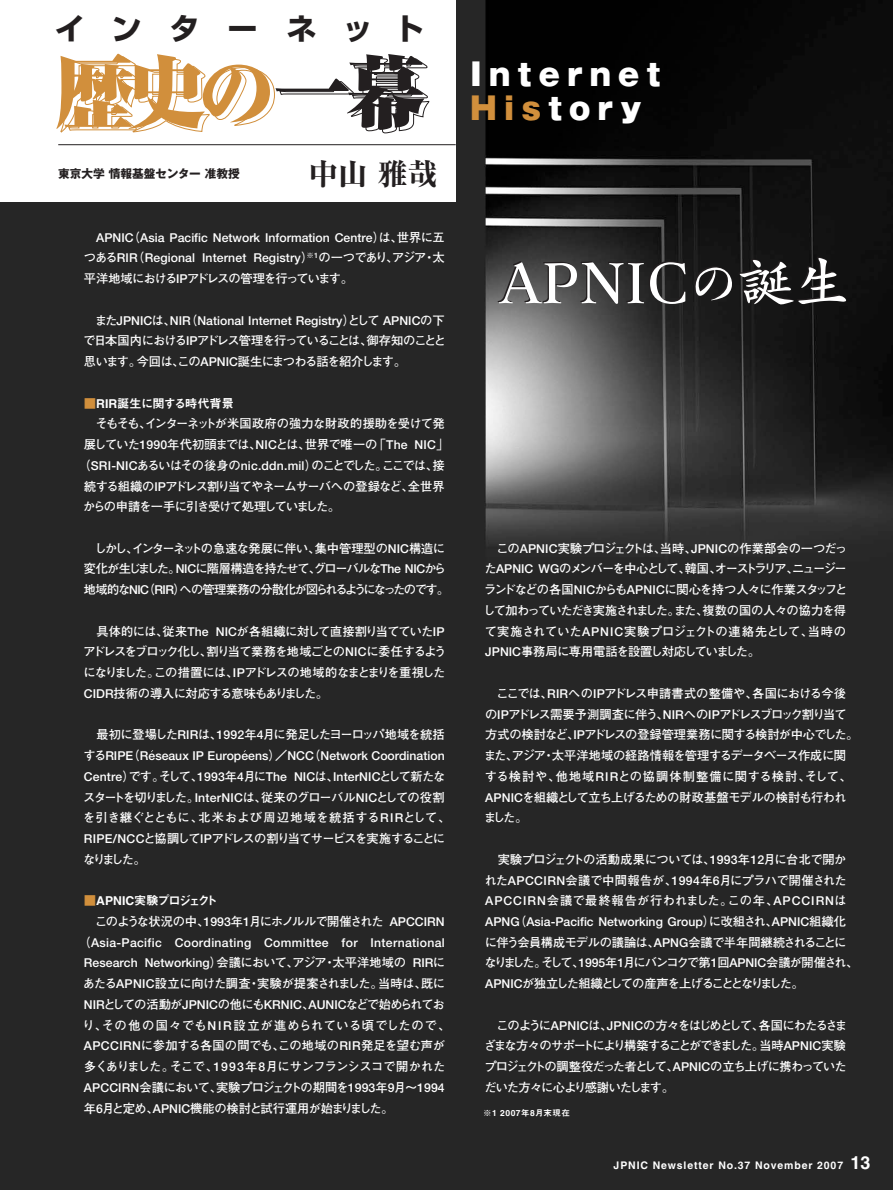
<style>
.page{position:relative;width:893px;height:1190px;background:#fff}
.page>*{position:absolute;margin:0;border:0;box-sizing:border-box;transform-origin:0 0}
.t1{font:900 78.3px "Ryumin";letter-spacing:-.07em;color:#d18f3c}
.t2{font:30px/33.9px "Gothic MB101 Ult";letter-spacing:.26em;color:#fff}
.t3{font:700 30px "Shin Go";letter-spacing:.905em;color:#231f20}
.t4{font:800 29.7px "Ryumin";color:#231f20}
.t5{font:700 12.15px/20.7px "Futo Go B101";letter-spacing:-.025em;color:#fff;text-align:justify}
.t6{font:700 12.15px/20.7px "Futo Go B101";color:#fff}
.t7{font:700 12.15px/20.7px "Futo Go B101";letter-spacing:-.045em;color:#fff}
.t8{font:700 12.15px/20.7px "Futo Go B101";letter-spacing:-.065em;color:#fff}
.t9{font:700 12.15px "Futo Go B101";letter-spacing:.025em;color:#fff}
.t10{font:700 12.15px "Futo Go B101";letter-spacing:.005em;color:#fff}
.t11{font:700 12.15px "Futo Go B101";letter-spacing:.015em;color:#fff}
.t12{font:700 12.15px "Futo Go B101";letter-spacing:-.055em;color:#fff}
.t13{font:700 12.15px "Futo Go B101";letter-spacing:.075em;color:#fff}
.t14{font:700 12.15px "Futo Go B101";letter-spacing:-.085em;color:#fff}
.t15{font:12.15px "Midashi Go MB31";color:#fff}
.t16{font:12.15px "Midashi Go MB31";letter-spacing:-.045em;color:#fff}
.t17{font:700 11.7px "Gothic MB101";color:#231f20}
.t18{font:10.5px "Midashi Go MB31";letter-spacing:.085em;color:#fff}
.t19{font:8.55px "Midashi Go MB31";letter-spacing:.06em;color:#fff}
.s1{color:#231f20}
.s2{color:#d18f3c}
.s3{font-size:18px}
</style>
<div class="page">
<img style="left:1px;top:0;width:891px;height:1189px">
<div style="left:0;top:0;width:455px;height:202px;background:#fff"></div>
<hr style="left:58px;top:144px;width:397px;height:1px;background:#231f20">
<svg style="left:497px;top:261px;width:188px;height:43px"></svg>
<svg style="left:693px;top:256px;width:154px;height:49px"></svg>
<h2 class="t3" style="left:55px;top:18px;width:370px">インターネット</h2>
<h1 class="t1" style="left:55px;top:65px;width:371px">歴史の<span class="s1">一幕</span></h1>
<h2 class="t2" style="left:470px;top:62px;width:191px">Internet<br><span class="s2">His</span>tory</h2>
<p class="t17" style="left:58px;top:170px;width:183px">東京大学 情報基盤センター 准教授</p>
<h3 class="t4" style="left:308px;top:164px;width:130px">中山 雅哉</h3>
<p class="t5" style="left:84px;top:228px;width:362px">　APNIC（Asia Pacific Network Information Centre）は、世界に五つあるRIR（Regional Internet Registry）<sup>※1</sup>の一つであり、アジア・太平洋地域におけるIPアドレスの管理を行っています。</p>
<p class="t5" style="left:83px;top:311px;width:364px">　またJPNICは、NIR（National Internet Registry）として APNICの下で日本国内におけるIPアドレス管理を行っていることは、御存知のことと思います。今回は、このAPNIC誕生にまつわる話を紹介します。</p>
<p class="t15" style="left:84px;top:398px;width:164px"><span class="s2">■</span>RIR誕生に関する時代背景　</p>
<p class="t7" style="left:84px;top:415px;width:362px">　そもそも、インターネットが米国政府の強力な財政的援助を受けて発</p>
<p class="t11" style="left:84px;top:440px;width:366px">展していた1990年代初頭までは、NICとは、世界で唯一の「The NIC」</p>
<p class="t5" style="left:79px;top:456px;width:367px">（SRI-NICあるいはその後身のnic.ddn.mil）のことでした。ここでは、接</p>
<p class="t12" style="left:84px;top:481px;width:362px">続する組織のIPアドレス割り当てやネームサーバへの登録など、全世界</p>
<p class="t14" style="left:83px;top:502px;width:258px">からの申請を一手に引き受けて処理していました。</p>
<p class="t8" style="left:84px;top:539px;width:366px">　しかし、インターネットの急速な発展に伴い、集中管理型のNIC構造に変化が生じました。NICに階層構造を持たせて、グローバルなThe NICから地域的なNIC（RIR）への管理業務の分散化が図られるようになったのです。</p>
<p class="t7" style="left:83px;top:622px;width:364px">　具体的には、従来The NICが各組織に対して直接割り当てていたIPアドレスをブロック化し、割り当て業務を地域ごとのNICに委任するようになりました。この措置には、IPアドレスの地域的なまとまりを重視したCIDR技術の導入に対応する意味もありました。</p>
<p class="t6" style="left:83px;top:725px;width:368px">　最初に登場したRIRは、1992年4月に発足したヨーロッパ地域を統括するRIPE（Reseaux IP Europeens）／NCC（Network Coordination Centre）です。そして、1993年4月にThe NICは、InterNICとして新たなスタートを切りました。InterNICは、従来のグローバルNICとしての役割を引き継ぐとともに、北米および周辺地域を統括するRIRとして、RIPE/NCCと協調してIPアドレスの割り当てサービスを実施することになりました。</p>
<p class="t16" style="left:84px;top:896px;width:136px"><span class="s2">■</span>APNIC実験プロジェクト</p>
<p class="t5" style="left:84px;top:912px;width:362px">　このような状況の中、1993年1月にホノルルで開催された APCCIRN</p>
<p class="t9" style="left:79px;top:937px;width:367px">（Asia-Pacific Coordinating Committee for International</p>
<p class="t10" style="left:84px;top:958px;width:363px">Research Networking）会議において、アジア・太平洋地域の RIRに</p>
<p class="t5" style="left:83px;top:974px;width:364px">あたるAPNIC設立に向けた調査・実験が提案されました。当時は、既に</p>
<p class="t5" style="left:84px;top:995px;width:362px">NIRとしての活動がJPNICの他にもKRNIC、AUNICなどで始められてお</p>
<p class="t13" style="left:82px;top:1020px;width:369px">り、その他の国々でもNIR設立が進められている頃でしたので、</p>
<p class="t9" style="left:84px;top:1041px;width:363px">APCCIRNに参加する各国の間でも、この地域のRIR発足を望む声が</p>
<p class="t5" style="left:84px;top:1057px;width:363px">多くありました。そこで、1993年8月にサンフランシスコで開かれた</p>
<p class="t10" style="left:84px;top:1082px;width:362px">APCCIRN会議において、実験プロジェクトの期間を1993年9月～1994</p>
<p class="t5" style="left:84px;top:1099px;width:310px">年6月と定め、APNIC機能の検討と試行運用が始まりました。</p>
<p class="t5" style="left:483px;top:539px;width:365px">　このAPNIC実験プロジェクトは、当時、JPNICの作業部会の一つだったAPNIC WGのメンバーを中心として、韓国、オーストラリア、ニュージーランドなどの各国NICからもAPNICに関心を持つ人々に作業スタッフとして加わっていただき実施されました。また、複数の国の人々の協力を得て実施されていたAPNIC実験プロジェクトの連絡先として、当時のJPNIC事務局に専用電話を設置し対応していました。</p>
<p class="t5" style="left:484px;top:684px;width:375px;text-align:left">　ここでは、RIRへのIPアドレス申請書式の整備や、各国における今後のIPアドレス需要予測調査に伴う、NIRへのIPアドレスブロック割り当て方式の検討など、IPアドレスの登録管理業務に関する検討が中心でした。また、アジア・太平洋地域の経路情報を管理するデータベース作成に関する検討や、他地域RIRとの協調体制整備に関する検討、そして、APNICを組織として立ち上げるための財政基盤モデルの検討も行われました。</p>
<p class="t5" style="left:484px;top:850px;width:375px;text-align:left">　実験プロジェクトの活動成果については、1993年12月に台北で開かれたAPCCIRN会議で中間報告が、1994年6月にプラハで開催されたAPCCIRN会議で最終報告が行われました。この年、APCCIRNはAPNG（Asia-Pacific Networking Group）に改組され、APNIC組織化に伴う会員構成モデルの議論は、APNG会議で半年間継続されることになりました。そして、1995年1月にバンコクで第1回APNIC会議が開催され、APNICが独立した組織としての産声を上げることとなりました。</p>
<p class="t5" style="left:483px;top:1016px;width:365px">　このようにAPNICは、JPNICの方々をはじめとして、各国にわたるさまざまな方々のサポートにより構築することができました。当時APNIC実験プロジェクトの調整役だった者として、APNICの立ち上げに携わっていただいた方々に心より感謝いたします。</p>
<p class="t19" style="left:483px;top:1109px;width:88px">※1 2007年8月末現在</p>
<p class="t18" style="left:613px;top:1161px;width:258px">JPNIC Newsletter No.37 November 2007 <span class="s3">13</span></p>
</div>
